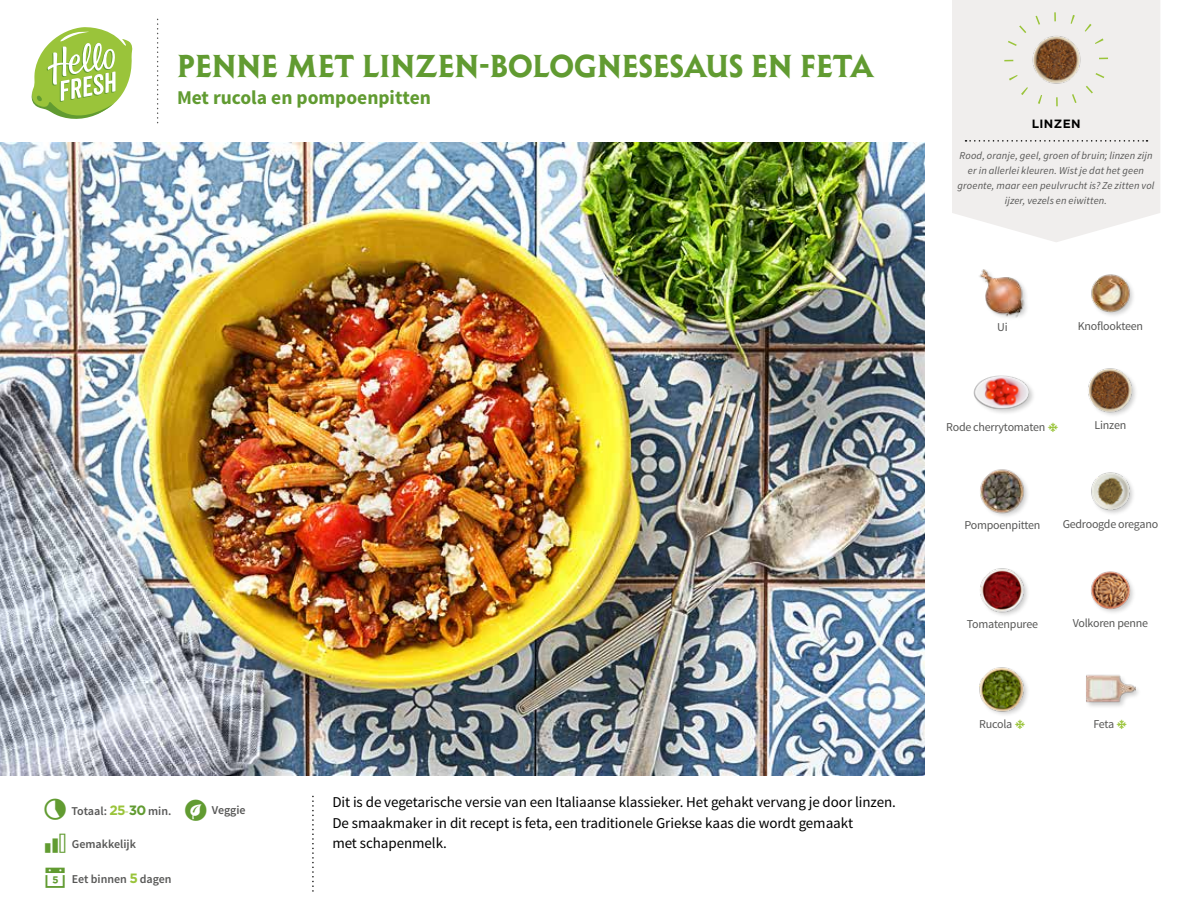
<style>
.page{position:relative;width:1188px;height:918px;background:#fff}
.page>*{position:absolute;margin:0;border:0;box-sizing:border-box;transform-origin:0 0}
.t1{font:800 31.5px "Shango Gothic";color:#619b31}
.t2{font:700 19.5px "Source Sans Pro";color:#619b31}
.t3{font:15px/20.5px "Source Sans Pro";letter-spacing:-.005em;color:#000}
.t4{font:12px "Source Sans Pro";letter-spacing:-.02em;color:#575756}
.t5{font:600 12px "Source Sans Pro";color:#575756}
.t6{font:700 12px "Gotham";letter-spacing:.03em;color:#000}
.t7{font:italic 10.5px/14.7px "Source Sans Pro";letter-spacing:.01em;color:#575756;text-align:center}
.s1{font-family:"Gotham";font-weight:700;font-size:13.5px;color:#9ac43a}
.s2{color:#b1cf65}
.s3{font-family:"Gotham";font-weight:700;font-size:13.5px;color:#619b31}
</style>
<div class="page">
<svg style="left:31px;top:27px;width:102px;height:92px"></svg>
<img style="left:0;top:142px;width:925px;height:634px">
<svg style="left:952px;top:0;width:208px;height:242px;background:#f0eeed"></svg>
<svg style="left:966px;top:140px;width:182px;height:2px"></svg>
<div style="left:1004px;top:12px;width:104px;height:94px;border:9px dashed #9ac43a;border-radius:50%"></div>
<img style="left:1091px;top:274px;width:42px;height:42px">
<img style="left:1091px;top:472px;width:42px;height:42px">
<img style="left:1088px;top:368px;width:48px;height:48px">
<img style="left:1091px;top:571px;width:43px;height:42px">
<div style="left:1085px;top:674px;width:57px;height:36px;background:#000;opacity:.2"></div>
<img style="left:1085px;top:674px;width:50px;height:36px">
<img style="left:979px;top:269px;width:48px;height:49px">
<img style="left:980px;top:469px;width:48px;height:47px">
<img style="left:980px;top:568px;width:48px;height:48px">
<img style="left:979px;top:667px;width:49px;height:48px">
<div style="left:973px;top:375px;width:63px;height:41px;background:#000;opacity:.2"></div>
<img style="left:973px;top:375px;width:57px;height:41px">
<img style="left:1025px;top:29px;width:62px;height:61px">
<h1 class="t1" style="left:177px;top:48px;width:699px">PENNE MET LINZEN-BOLOGNESESAUS EN FETA</h1>
<h2 class="t2" style="left:177px;top:85px;width:255px">Met rucola en pompoenpitten</h2>
<p class="t5" style="left:71px;top:803px;width:101px">Totaal: <span class="s1">25</span><span class="s2">-</span><span class="s3">30</span> min.</p>
<p class="t5" style="left:212px;top:803px;width:35px">Veggie</p>
<p class="t3" style="left:332px;top:792px;width:565px">Dit is de vegetarische versie van een Italiaanse klassieker. Het gehakt vervang je door linzen.<br>De smaakmaker in dit recept is feta, een traditionele Griekse kaas die wordt gemaakt</p>
<p class="t5" style="left:72px;top:837px;width:66px">Gemakkelijk</p>
<p class="t3" style="left:332px;top:833px;width:116px">met schapenmelk.</p>
<p class="t5" style="left:72px;top:871px;width:101px">Eet binnen <span class="s1">5</span> dagen</p>
<p class="t6" style="left:1032px;top:116px;width:50px">LINZEN</p>
<p class="t7" style="left:957px;top:149px;width:199px">Rood, oranje, geel, groen of bruin; linzen zijn er in allerlei kleuren. Wist je dat het geen groente, maar een peulvrucht is? Ze zitten vol ijzer, vezels en eiwitten.</p>
<p class="t4" style="left:997px;top:319px;width:12px">Ui</p>
<p class="t4" style="left:1078px;top:319px;width:67px">Knoflookteen</p>
<p class="t4" style="left:946px;top:420px;width:101px">Rode cherrytomaten</p>
<p class="t4" style="left:1095px;top:418px;width:33px">Linzen</p>
<p class="t4" style="left:965px;top:517px;width:77px">Pompoenpitten</p>
<p class="t4" style="left:1063px;top:517px;width:97px">Gedroogde oregano</p>
<p class="t4" style="left:967px;top:616px;width:73px">Tomatenpuree</p>
<p class="t4" style="left:1073px;top:616px;width:77px">Volkoren penne</p>
<p class="t4" style="left:979px;top:717px;width:35px">Rucola</p>
<p class="t4" style="left:1093px;top:717px;width:22px">Feta</p>
</div>
